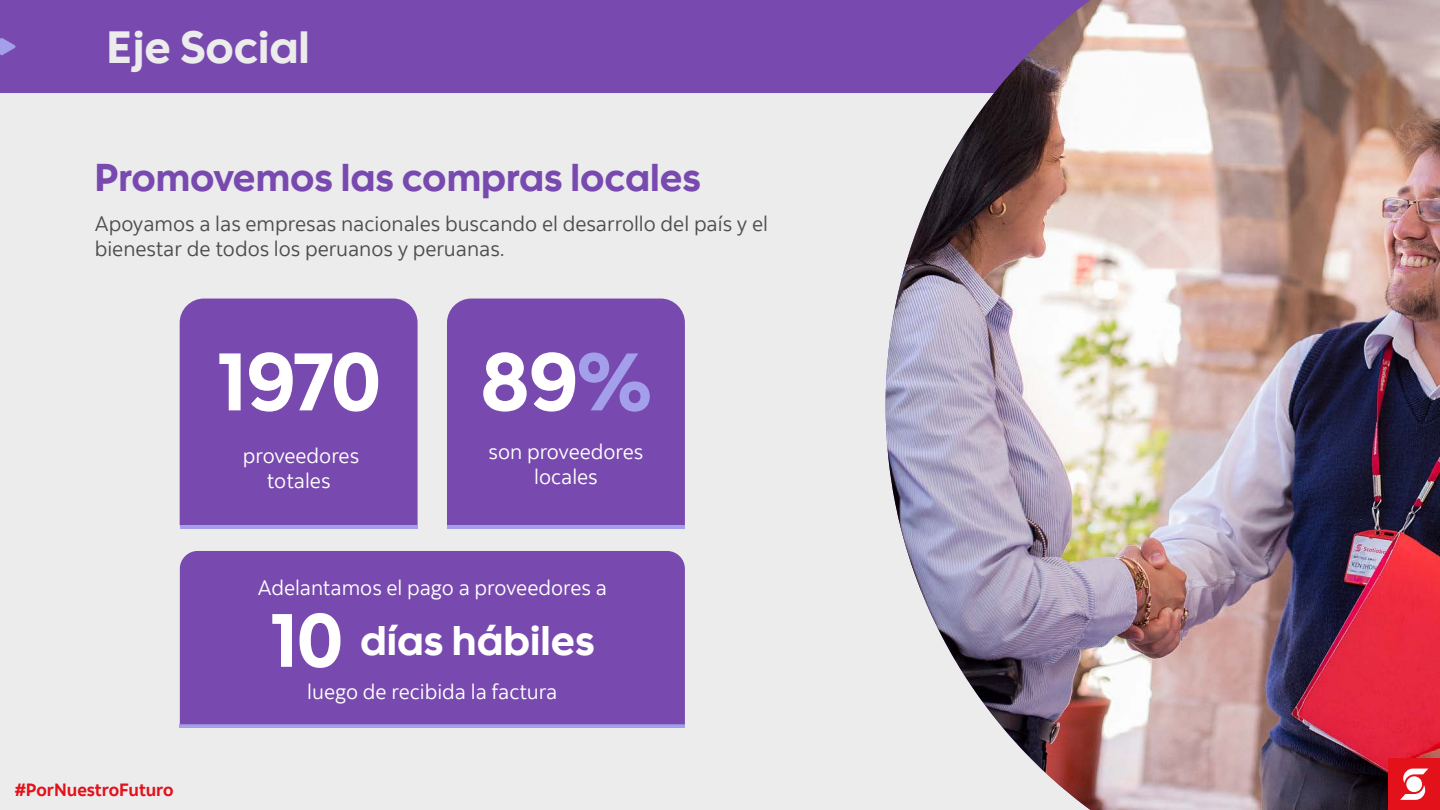
<style>
.page{position:relative;width:1440px;height:810px;background:#ececec}
.page>*{position:absolute;margin:0;border:0;box-sizing:border-box;transform-origin:0 0}
.t1{font:81.3px "Scotia Headline";letter-spacing:-.01em;color:#fff}
.t2{font:45px "Scotia Headline";color:#ececec}
.t3{font:41.25px "Scotia Headline";color:#fff}
.t4{font:38.62px "Scotia Headline";color:#7849ae}
.t5{font:21px/25.2px "Scotia";color:#4d4d4d}
.t6{font:21px/25.2px "Scotia";color:#fff;text-align:center}
.t7{font:700 17.7px "Scotia";color:#e2111a}
.s1{color:#a49fea}
.s2{font-size:75.3px}
</style>
<div class="page">
<div style="left:0;top:0;width:886px;height:93px;background:#7849ae"></div>
<svg style="left:0;top:38px;width:16px;height:18px"></svg>
<div style="left:180px;top:299px;width:238px;height:226px;background:#7849ae"></div>
<div style="left:447px;top:299px;width:238px;height:226px;background:#7849ae"></div>
<img style="left:886px;top:0;width:554px;height:810px">
<div style="left:1388px;top:758px;width:52px;height:52px;background:#e2111a"></div>
<svg style="left:1400px;top:769px;width:28px;height:31px"></svg>
<div style="left:1406px;top:776px;width:16px;height:16px;background:#fff;border-radius:50%"></div>
<hr style="left:180px;top:525px;width:238px;height:3px;background:#a49fea">
<hr style="left:447px;top:525px;width:238px;height:3px;background:#a49fea">
<hr style="left:180px;top:724px;width:505px;height:3px;background:#a49fea">
<div style="left:180px;top:551px;width:505px;height:173px;background:#7849ae"></div>
<h2 class="t2" style="left:107px;top:20px;width:205px">Eje Social</h2>
<h3 class="t4" style="left:95px;top:154px;width:607px">Promovemos las compras locales</h3>
<p class="t5" style="left:95px;top:211px;width:675px">Apoyamos a las empresas nacionales buscando el desarrollo del país y el bienestar de todos los peruanos y peruanas.</p>
<h1 class="t1" style="left:217px;top:334px;width:165px">1970</h1>
<p class="t6" style="left:243px;top:443px;width:118px">proveedores totales</p>
<h1 class="t1" style="left:481px;top:334px;width:172px">89<span class="s1">%</span></h1>
<p class="t6" style="left:489px;top:438px;width:156px">son proveedores locales</p>
<p class="t6" style="left:258px;top:575px;width:351px">Adelantamos el pago a proveedores a</p>
<h3 class="t3" style="left:270px;top:617px;width:326px"><span class="s2">10</span> días hábiles</h3>
<p class="t7" style="left:15px;top:778px;width:160px">#PorNuestroFuturo</p>
<p class="t6" style="left:307px;top:679px;width:252px">luego de recibida la factura</p>
</div>
